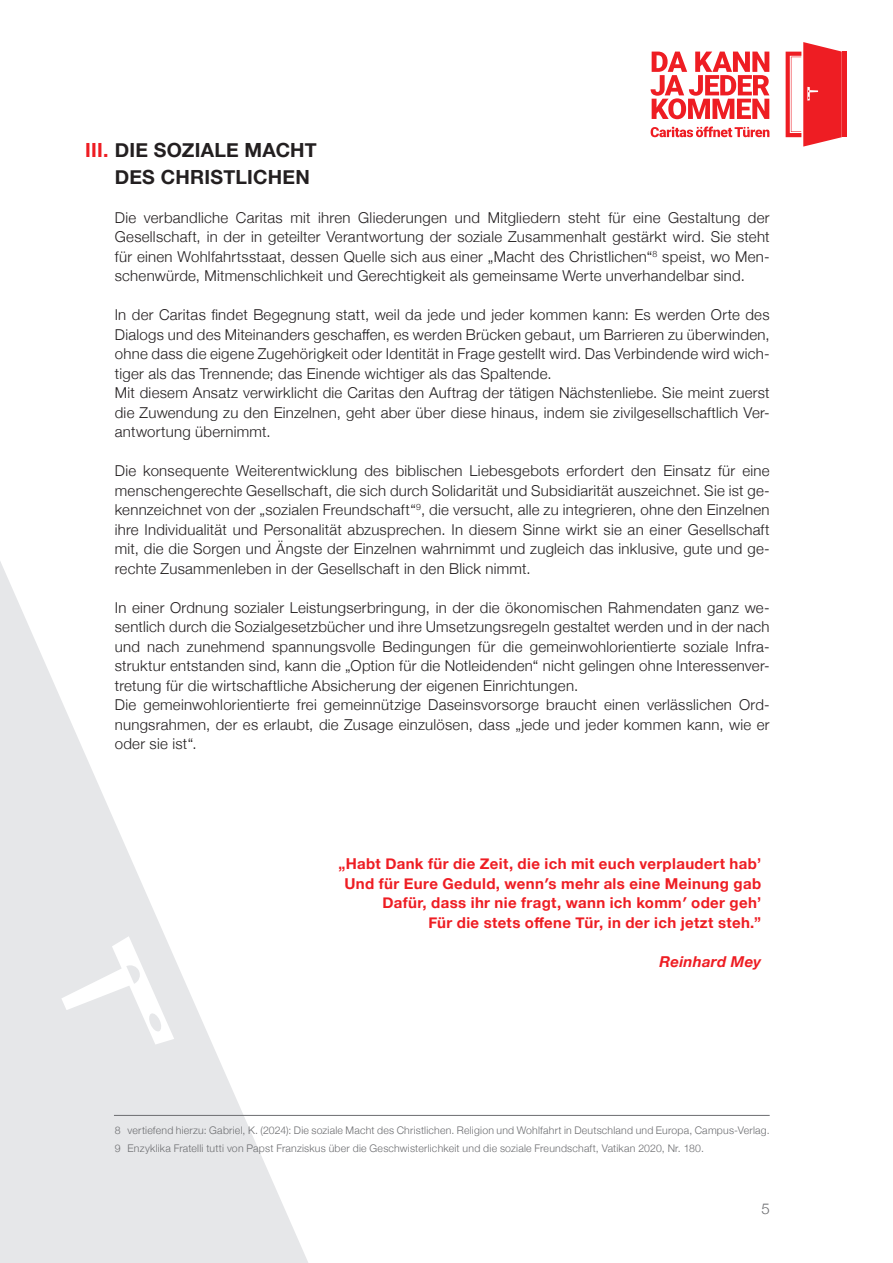
<style>
.page{position:relative;width:893px;height:1263px;background:#fff}
.page>*{position:absolute;margin:0;border:0;box-sizing:border-box;transform-origin:0 0}
.t1{font:700 19.5px/27px "Helvetica Neue";letter-spacing:.01em;color:#231f20}
.t2{font:300 15px/19.5px "Helvetica Neue";letter-spacing:.02em;color:#231f20;text-align:justify}
.t3{font:700 15px/19.5px "Helvetica Neue";letter-spacing:.025em;color:#ee1d23;text-align:right}
.t4{font:italic 700 15px "Helvetica Neue";letter-spacing:.015em;color:#ee1d23}
.t5{font:300 15px "Helvetica Neue";color:#6c6d70}
.t6{font:300 10.5px/18px "Helvetica Neue";letter-spacing:.02em;color:#6c6d70}
.s1{color:#ee1d23}
</style>
<div class="page">
<svg style="left:0;top:561px;width:308px;height:702px"></svg>
<svg style="left:148px;top:1012px;width:14px;height:20px"></svg>
<svg style="left:126px;top:964px;width:15px;height:20px"></svg>
<hr style="left:114px;top:1115px;width:656px;height:1px;background:#6c6d70">
<svg style="left:651px;top:52px;width:118px;height:67px"></svg>
<svg style="left:651px;top:126px;width:118px;height:11px"></svg>
<hr style="left:843px;top:52px;width:4px;height:85px;background:#ee1d23">
<svg style="left:786px;top:42px;width:56px;height:105px"></svg>
<h1 class="t1" style="left:115px;top:137px;width:203px;text-indent:-30px"><span class="s1">III.</span> DIE SOZIALE MACHT<br>DES CHRISTLICHEN</h1>
<p class="t2" style="left:115px;top:206px;width:656px">Die verbandliche Caritas mit ihren Gliederungen und Mitgliedern steht für eine Gestaltung der Gesellschaft, in der in geteilter Verantwortung der soziale Zusammenhalt gestärkt wird. Sie steht für einen Wohlfahrtsstaat, dessen Quelle sich aus einer „Macht des Christlichen“<sup>8</sup> speist, wo Men&shy;schenwürde, Mitmenschlichkeit und Gerechtigkeit als gemeinsame Werte unverhandelbar sind.</p>
<p class="t2" style="left:115px;top:304px;width:656px;text-align:left">In der Caritas findet Begegnung statt, weil da jede und jeder kommen kann: Es werden Orte des Dialogs und des Miteinanders geschaffen, es werden Brücken gebaut, um Barrieren zu überwinden, ohne dass die eigene Zugehörigkeit oder Identität in Frage gestellt wird. Das Verbindende wird wich&shy;tiger als das Trennende; das Einende wichtiger als das Spaltende.<br>Mit diesem Ansatz verwirklicht die Caritas den Auftrag der tätigen Nächstenliebe. Sie meint zuerst die Zuwendung zu den Einzelnen, geht aber über diese hinaus, indem sie zivilgesellschaftlich Ver&shy;antwortung übernimmt.</p>
<p class="t2" style="left:115px;top:460px;width:656px">Die konsequente Weiterentwicklung des biblischen Liebesgebots erfordert den Einsatz für eine menschengerechte Gesellschaft, die sich durch Solidarität und Subsidiarität auszeichnet. Sie ist ge&shy;kennzeichnet von der „sozialen Freundschaft“<sup>9</sup>, die versucht, alle zu integrieren, ohne den Einzelnen ihre Individualität und Personalität abzusprechen. In diesem Sinne wirkt sie an einer Gesellschaft mit, die die Sorgen und Ängste der Einzelnen wahrnimmt und zugleich das inklusive, gute und ge&shy;rechte Zusammenleben in der Gesellschaft in den Blick nimmt.</p>
<p class="t2" style="left:115px;top:596px;width:656px;text-align:left">In einer Ordnung sozialer Leistungserbringung, in der die ökonomischen Rahmendaten ganz we&shy;sentlich durch die Sozialgesetzbücher und ihre Umsetzungsregeln gestaltet werden und in der nach und nach zunehmend spannungsvolle Bedingungen für die gemeinwohlorientierte soziale Infra&shy;struktur entstanden sind, kann die „Option für die Notleidenden“ nicht gelingen ohne Interessenver&shy;tretung für die wirtschaftliche Absicherung der eigenen Einrichtungen.<br>Die gemeinwohlorientierte frei gemeinnützige Daseinsvorsorge braucht einen verlässlichen Ord&shy;nungsrahmen, der es erlaubt, die Zusage einzulösen, dass „jede und jeder kommen kann, wie er oder sie ist“.</p>
<p class="t3" style="left:338px;top:855px;width:424px">„Habt Dank für die Zeit, die ich mit euch verplaudert hab’ Und für Eure Geduld, wenn′s mehr als eine Meinung gab Dafür, dass ihr nie fragt, wann ich komm′ oder geh’<br>Für die stets offene Tür, in der ich jetzt steh.”</p>
<p class="t4" style="left:659px;top:950px;width:103px">Reinhard Mey</p>
<p class="t6" style="left:115px;top:1120px;width:656px">8 vertiefend hierzu: Gabriel, K. (2024): Die soziale Macht des Christlichen. Religion und Wohlfahrt in Deutschland und Europa, Campus-Verlag.<br>9 Enzyklika Fratelli tutti von Papst Franziskus über die Geschwisterlichkeit und die soziale Freundschaft, Vatikan 2020, Nr. 180.</p>
<p class="t5" style="left:761px;top:1196px;width:10px">5</p>
</div>
